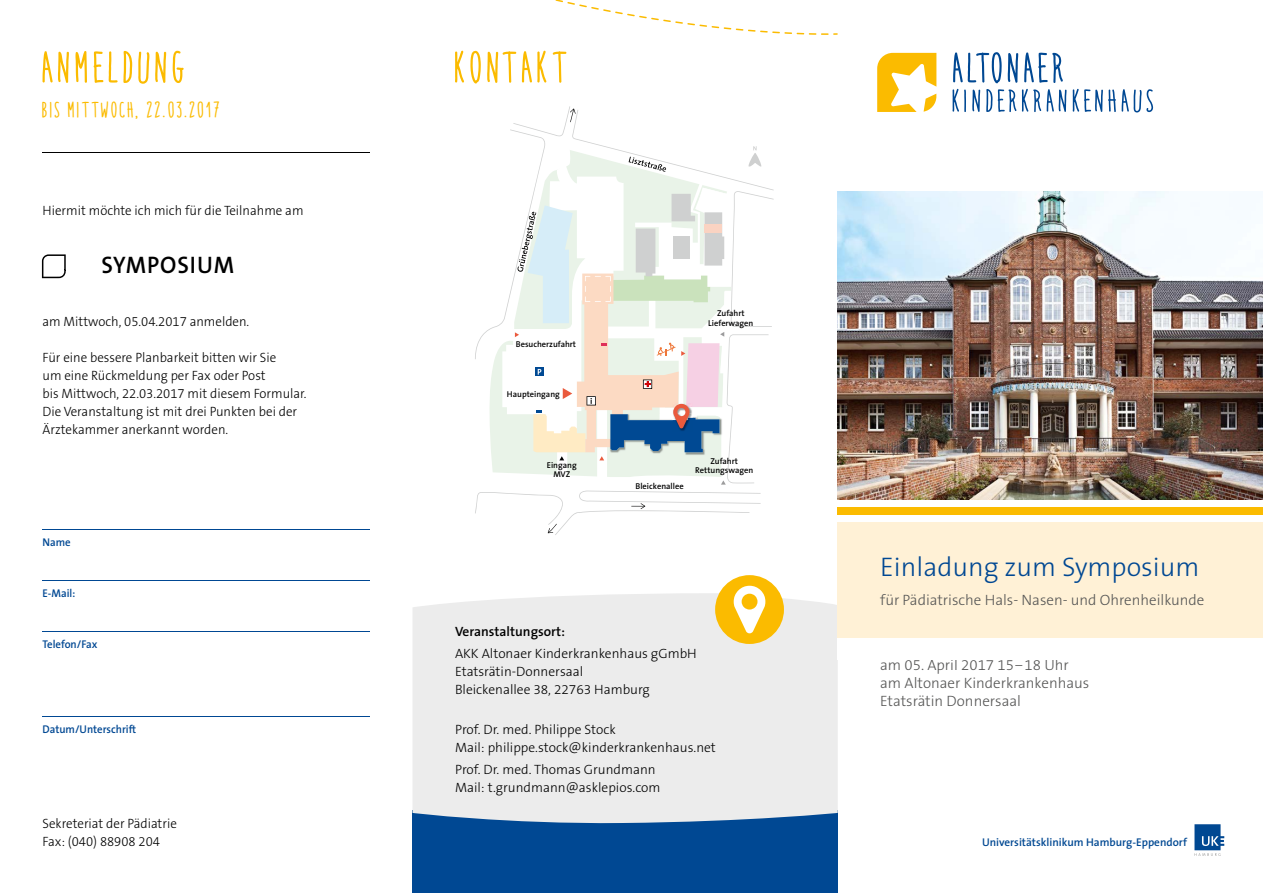
<style>
.page{position:relative;width:1263px;height:893px;background:#fff}
.page>*{position:absolute;margin:0;border:0;box-sizing:border-box;transform-origin:0 0}
.t1{font:500 52.5px "Italo";letter-spacing:.075em;color:#fbbb00}
.t2{font:300 27px "The Sans Capital";color:#004893}
.t3{font:500 26.25px "Italo";letter-spacing:.075em;color:#fbbb00}
.t4{font:600 24px "The Sans";letter-spacing:.035em;color:#000;scale:.96 1}
.t5{font:300 15px/18px "The Sans B3";color:#565655}
.t6{font:300 13.5px/18px "The Sans B3";color:#000;scale:.96 1}
.t7{font:300 13.5px/18px "The Sans B3";color:#000}
.t8{font:300 13.5px "The Sans Capital";color:#000}
.t9{font:600 13.5px "The Sans Capital";color:#000}
.t10{font:600 11.25px "The Sans Capital";color:#004893;scale:.96 1}
.t11{font:600 11.25px "The Sans Capital";color:#004892}
.t12{font:600 8.55px/9.3px "The Sans";color:#000;text-align:center}
</style>
<div class="page">
<img style="left:838px;top:191px;width:425px;height:309px">
<div style="left:412px;top:810px;width:426px;height:83px;background:#004893"></div>
<svg style="left:42px;top:254px;width:24px;height:24px"></svg>
<svg style="left:475px;top:491px;width:286px;height:44px"></svg>
<svg style="left:475px;top:106px;width:299px;height:379px"></svg>
<div style="left:412px;top:593px;width:426px;height:231px;background:#ececec"></div>
<svg style="left:555px;top:0;width:283px;height:35px"></svg>
<svg style="left:952px;top:89px;width:14px;height:23px"></svg>
<svg style="left:972px;top:90px;width:8px;height:22px"></svg>
<svg style="left:986px;top:89px;width:6px;height:23px"></svg>
<svg style="left:998px;top:89px;width:18px;height:23px"></svg>
<svg style="left:1022px;top:89px;width:19px;height:23px"></svg>
<svg style="left:1047px;top:89px;width:19px;height:23px"></svg>
<svg style="left:1073px;top:89px;width:43px;height:23px"></svg>
<svg style="left:1122px;top:89px;width:31px;height:23px"></svg>
<svg style="left:953px;top:52px;width:49px;height:31px"></svg>
<svg style="left:1008px;top:53px;width:10px;height:30px"></svg>
<svg style="left:1024px;top:52px;width:39px;height:31px"></svg>
<svg style="left:877px;top:53px;width:59px;height:59px"></svg>
<hr style="left:43px;top:580px;width:170px;height:1px;background:#004893">
<hr style="left:213px;top:580px;width:157px;height:1px;background:#004893">
<hr style="left:43px;top:631px;width:170px;height:1px;background:#004893">
<hr style="left:213px;top:631px;width:157px;height:1px;background:#004893">
<hr style="left:43px;top:716px;width:170px;height:1px;background:#004893">
<hr style="left:213px;top:716px;width:157px;height:1px;background:#004893">
<hr style="left:43px;top:529px;width:170px;height:1px;background:#004893">
<hr style="left:213px;top:529px;width:157px;height:1px;background:#004893">
<hr style="left:43px;top:152px;width:327px;height:1px;background:#000">
<div style="left:715px;top:575px;width:69px;height:69px;background:#fbbb00;border-radius:50%"></div>
<svg style="left:734px;top:586px;width:31px;height:47px"></svg>
<svg style="left:1194px;top:824px;width:30px;height:32px"></svg>
<div style="left:838px;top:521px;width:425px;height:117px;background:#fff1d6"></div>
<div style="left:838px;top:507px;width:425px;height:7px;background:#fbbb00"></div>
<h1 class="t1" style="left:43px;top:42px;width:144px">ANMELDUNG</h1>
<h3 class="t3" style="left:43px;top:97px;width:179px">BIS MITTWOCH, 22.03.2017</h3>
<p class="t6" style="left:43px;top:202px;width:273px">Hiermit möchte ich mich für die Teilnahme am</p>
<h3 class="t4" style="left:101px;top:245px;width:140px">SYMPOSIUM</h3>
<p class="t6" style="left:43px;top:313px;width:217px">am Mittwoch, 05.04.2017 anmelden.</p>
<p class="t6" style="left:43px;top:349px;width:277px">Für eine bessere Planbarkeit bitten wir Sie<br>um eine Rückmeldung per Fax oder Post<br>bis Mittwoch, 22.03.2017 mit diesem Formular.<br>Die Veranstaltung ist mit drei Punkten bei der Ärztekammer anerkannt worden.</p>
<p class="t10" style="left:43px;top:533px;width:31px">Name</p>
<p class="t10" style="left:43px;top:584px;width:36px">E-Mail:</p>
<p class="t10" style="left:43px;top:635px;width:59px">Telefon/Fax</p>
<p class="t10" style="left:43px;top:720px;width:99px">Datum/Unterschrift</p>
<p class="t6" style="left:43px;top:815px;width:141px">Sekreteriat der Pädiatrie<br>Fax: (040) 88908 204</p>
<h1 class="t1" style="left:455px;top:42px;width:115px">KONTAKT</h1>
<p class="t12" style="left:516px;top:339px;width:62px">Besucherzufahrt</p>
<p class="t12" style="left:507px;top:389px;width:54px">Haupteingang</p>
<p class="t12" style="left:708px;top:309px;width:47px">Zufahrt<br>Lieferwagen</p>
<p class="t12" style="left:547px;top:460px;width:31px">Eingang<br>MVZ</p>
<p class="t12" style="left:695px;top:456px;width:60px">Zufahrt<br>Rettungswagen</p>
<p class="t12" style="left:635px;top:481px;width:50px">Bleickenallee</p>
<p class="t9" style="left:455px;top:620px;width:111px">Veranstaltungsort:</p>
<p class="t8" style="left:455px;top:642px;width:243px">AKK Altonaer Kinderkrankenhaus gGmbH</p>
<p class="t7" style="left:455px;top:663px;width:196px">Etatsrätin-Donnersaal<br>Bleickenallee 38, 22763 Hamburg</p>
<p class="t7" style="left:455px;top:721px;width:262px">Prof. Dr. med. Philippe Stock<br>Mail: philippe.stock@kinderkrankenhaus.net</p>
<p class="t7" style="left:455px;top:761px;width:207px">Prof. Dr. med. Thomas Grundmann<br>Mail: t.grundmann@asklepios.com</p>
<h2 class="t2" style="left:880px;top:544px;width:321px">Einladung zum Symposium</h2>
<p class="t5" style="left:880px;top:591px;width:326px">für Pädiatrische Hals- Nasen- und Ohrenheilkunde</p>
<p class="t5" style="left:880px;top:657px;width:211px">am 05. April 2017 15−18 Uhr am Altonaer Kinderkrankenhaus<br>Etatsrätin Donnersaal</p>
<p class="t11" style="left:982px;top:833px;width:207px">Universitätsklinikum Hamburg-Eppendorf</p>
</div>
